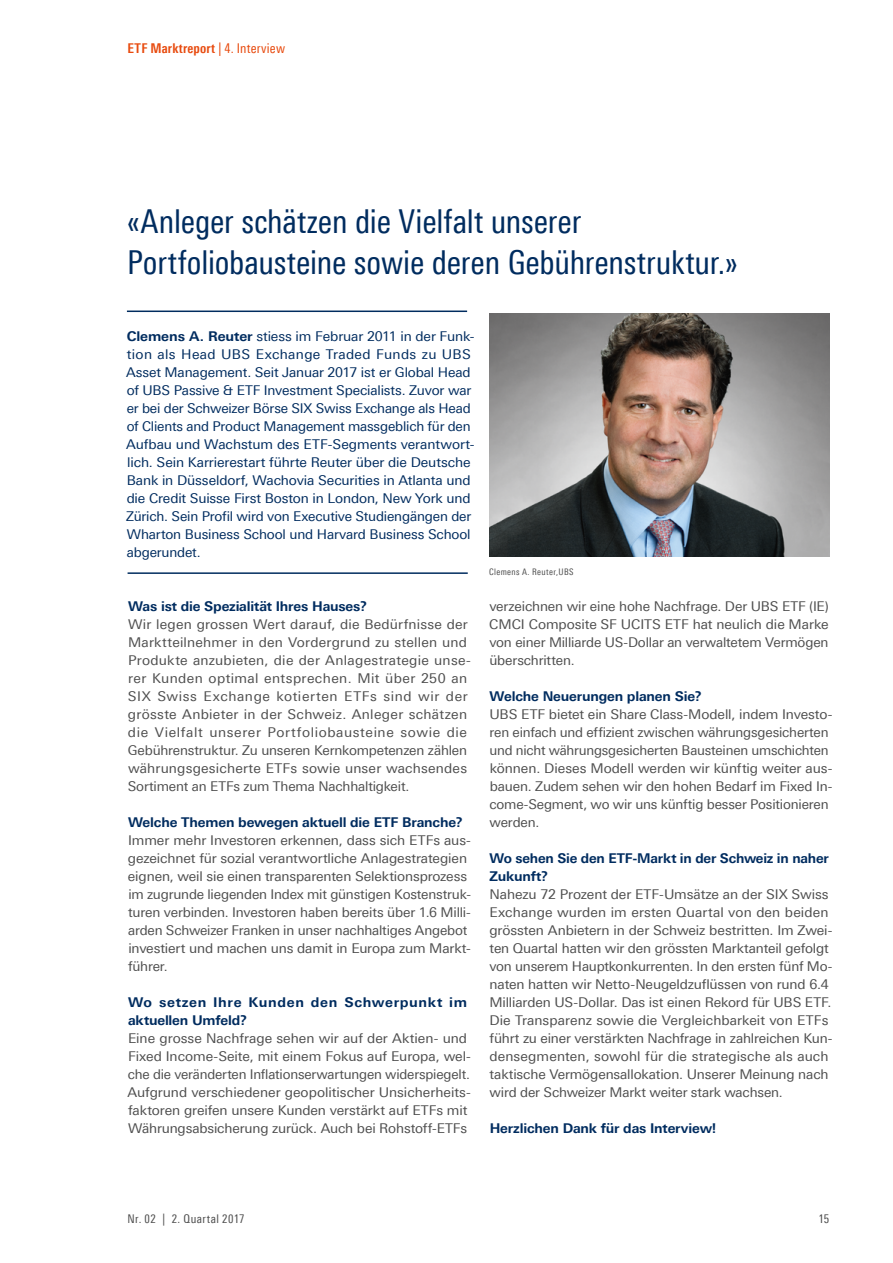
<style>
.page{position:relative;width:893px;height:1263px;background:#fff}
.page>*{position:absolute;margin:0;border:0;box-sizing:border-box;transform-origin:0 0}
.t1{font:33px/41.2px "Linotype Univers 420 Cn";letter-spacing:-.005em;color:#002c5f}
.t2{font:13.5px/18px "Linotype Univers 430";letter-spacing:-.01em;color:#4e4e4e}
.t3{font:13.5px/18px "Linotype Univers 430";letter-spacing:-.01em;color:#002c5f}
.t4{font:13.5px/18px "Linotype Univers 430";letter-spacing:.015em;color:#4e4e4e}
.t5{font:700 13.5px/18px "Linotype Univers 630";letter-spacing:-.01em;color:#002c5f}
.t6{font:700 13.5px/18px "Linotype Univers 630";letter-spacing:.04em;color:#002c5f}
.t7{font:700 13.5px "Linotype Univers 620 Cn";letter-spacing:.015em;color:#e84b0f}
.t8{font:12px "Linotype Univers 420 Cn";letter-spacing:.03em;color:#4e4e4e}
.t9{font:9px "Linotype Univers 420 Cn";letter-spacing:.045em;color:#4e4e4e}
.s1{font-family:"Linotype Univers 420 Cn";font-weight:400}
.s2{font-family:"Linotype Univers 630";font-weight:700}
</style>
<div class="page">
<hr style="left:127px;top:311px;width:340px;height:1px;background:#002c5f">
<hr style="left:128px;top:572px;width:340px;height:2px;background:#002c5f">
<img style="left:489px;top:314px;width:340px;height:243px">
<p class="t7" style="left:128px;top:40px;width:159px">ETF Marktreport <span class="s1">| 4. Interview</span></p>
<h1 class="t1" style="left:127px;top:200px;width:612px">«Anleger schätzen die Vielfalt unserer<br>Portfoliobausteine sowie deren Gebührenstruktur.»</h1>
<p class="t3" style="left:126px;top:327px;width:350px"><span class="s2">Clemens A. Reuter</span> stiess im Februar 2011 in der Funk&shy;tion als Head UBS Exchange Traded Funds zu UBS Asset Management. Seit Januar 2017 ist er Global Head of UBS Passive &amp; ETF Investment Specialists. Zuvor war er bei der Schweizer Börse SIX Swiss Exchange als Head of Clients and Product Management massgeblich für den Aufbau und Wachstum des ETF-Segments verantwort&shy;lich. Sein Karrierestart führte Reuter über die Deutsche Bank in Düsseldorf, Wachovia Securities in Atlanta und die Credit Suisse First Boston in London, New York und Zürich. Sein Profil wird von Executive Studiengängen der Wharton Business School und Harvard Business School abgerundet.</p>
<p class="t5" style="left:128px;top:597px;width:240px">Was ist die Spezialität Ihres Hauses?</p>
<p class="t4" style="left:128px;top:615px;width:345px">Wir legen grossen Wert darauf, die Bedürfnisse der Marktteilnehmer in den Vordergrund zu stellen und Produkte anzubieten, die der Anlagestrategie unse&shy;rer Kunden optimal entsprechen. Mit über 250 an SIX Swiss Exchange kotierten ETFs sind wir der grösste Anbieter in der Schweiz. Anleger schätzen die Vielfalt unserer Portfoliobausteine sowie die Gebührenstruktur. Zu unseren Kernkompetenzen zählen währungsgesicherte ETFs sowie unser wachsendes Sortiment an ETFs zum Thema Nachhaltigkeit.</p>
<p class="t5" style="left:128px;top:813px;width:336px">Welche Themen bewegen aktuell die ETF Branche?</p>
<p class="t2" style="left:128px;top:831px;width:345px">Immer mehr Investoren erkennen, dass sich ETFs aus&shy;gezeichnet für sozial verantwortliche Anlagestrategien eignen, weil sie einen transparenten Selektionsprozess im zugrunde liegenden Index mit günstigen Kostenstruk&shy;turen verbinden. Investoren haben bereits über 1.6 Milli&shy;arden Schweizer Franken in unser nachhaltiges Angebot investiert und machen uns damit in Europa zum Markt&shy;führer.</p>
<p class="t6" style="left:128px;top:993px;width:340px">Wo setzen Ihre Kunden den Schwerpunkt im aktuellen Umfeld?</p>
<p class="t2" style="left:127px;top:1029px;width:345px">Eine grosse Nachfrage sehen wir auf der Aktien- und Fixed Income-Seite, mit einem Fokus auf Europa, wel&shy;che die veränderten Inflationserwartungen widerspiegelt.<br>Aufgrund verschiedener geopolitischer Unsicherheits&shy;faktoren greifen unsere Kunden verstärkt auf ETFs mit Währungsabsicherung zurück. Auch bei Rohstoff-ETFs</p>
<p class="t9" style="left:489px;top:566px;width:86px">Clemens A. Reuter,UBS</p>
<p class="t2" style="left:489px;top:597px;width:341px;text-align:justify">verzeichnen wir eine hohe Nachfrage. Der UBS ETF (IE)<br>CMCI Composite SF UCITS ETF hat neulich die Marke von einer Milliarde US-Dollar an verwaltetem Vermögen überschritten.</p>
<p class="t5" style="left:489px;top:687px;width:214px">Welche Neuerungen planen Sie?</p>
<p class="t2" style="left:489px;top:705px;width:345px">UBS ETF bietet ein Share Class-Modell, indem Investo&shy;ren einfach und effizient zwischen währungsgesicherten und nicht währungsgesicherten Bausteinen umschichten können. Dieses Modell werden wir künftig weiter aus&shy;bauen. Zudem sehen wir den hohen Bedarf im Fixed In&shy;come-Segment, wo wir uns künftig besser Positionieren werden.</p>
<p class="t5" style="left:489px;top:849px;width:341px">Wo sehen Sie den ETF-Markt in der Schweiz in naher<br>Zukunft?</p>
<p class="t2" style="left:489px;top:885px;width:345px">Nahezu 72 Prozent der ETF-Umsätze an der SIX Swiss Exchange wurden im ersten Quartal von den beiden grössten Anbietern in der Schweiz bestritten. Im Zwei&shy;ten Quartal hatten wir den grössten Marktanteil gefolgt von unserem Hauptkonkurrenten. In den ersten fünf Mo&shy;naten hatten wir Netto-Neugeldzuflüssen von rund 6.4<br>Milliarden US-Dollar. Das ist einen Rekord für UBS ETF.<br>Die Transparenz sowie die Vergleichbarkeit von ETFs führt zu einer verstärkten Nachfrage in zahlreichen Kun&shy;densegmenten, sowohl für die strategische als auch taktische Vermögensallokation. Unserer Meinung nach wird der Schweizer Markt weiter stark wachsen.</p>
<p class="t5" style="left:490px;top:1119px;width:228px">Herzlichen Dank für das Interview!</p>
<p class="t8" style="left:128px;top:1212px;width:119px">Nr. 02 | 2. Quartal 2017</p>
<p class="t8" style="left:818px;top:1212px;width:12px">15</p>
</div>
